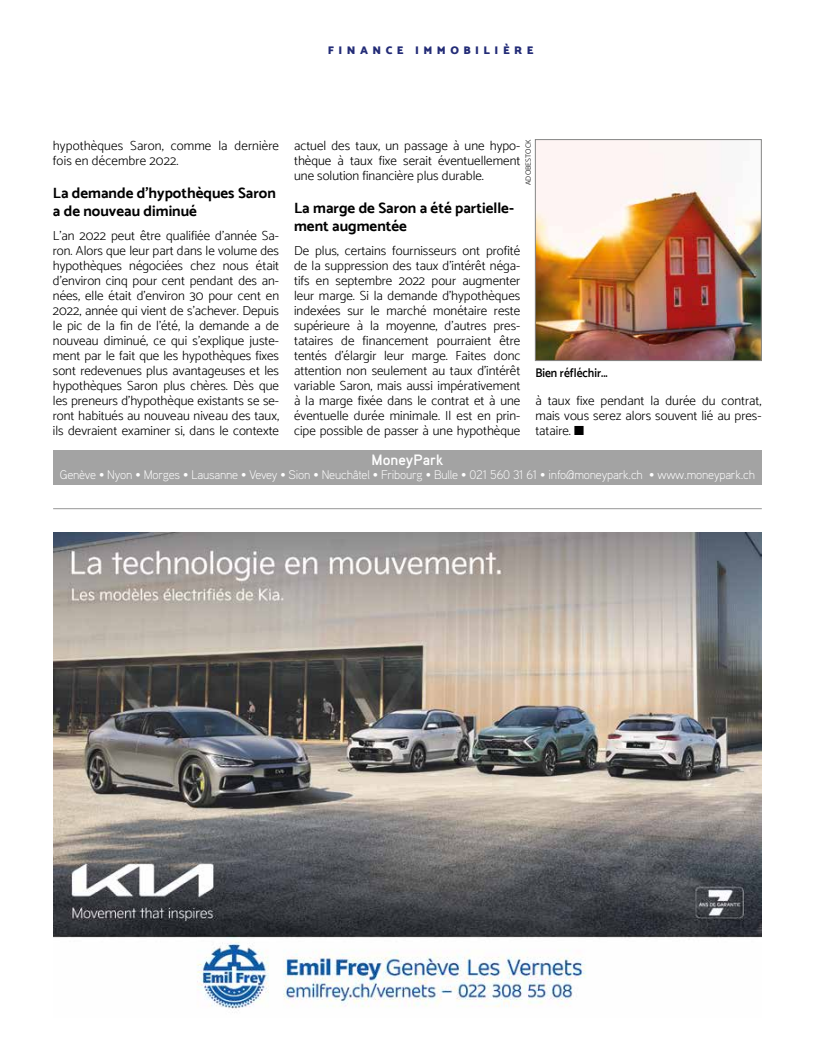
<style>
.page{position:relative;width:815px;height:1063px;background:#fff}
.page>*{position:absolute;margin:0;border:0;box-sizing:border-box;transform-origin:0 0}
.t1{font:700 15px/18px "Catamaran";color:#000}
.t2{font:700 15px "Aaux Pro";color:#fff}
.t3{font:300 13.12px/15px "Catamaran";color:#000;text-align:justify}
.t4{font:300 12.5px "Aaux Pro";letter-spacing:-.015em;color:#fff}
.t5{font:600 12.5px "Catamaran";color:#000;scale:.92 1}
.t6{font:900 11.25px "Catamaran";letter-spacing:.4em;color:#232c77}
.t7{font:300 7.5px "Catamaran";letter-spacing:.01em;color:#000}
</style>
<div class="page">
<img style="left:537px;top:141px;width:223px;height:218px">
<div style="left:535px;top:139px;width:227px;height:222px;border:1px solid #858584"></div>
<div style="left:53px;top:450px;width:709px;height:35px;background:#a3a3a3"></div>
<hr style="left:53px;top:508px;width:709px;height:1px;background:#979696">
<img style="left:53px;top:533px;width:709px;height:478px">
<p class="t6" style="left:328px;top:43px;width:207px">FINANCE IMMOBILIÈRE</p>
<p class="t3" style="left:53px;top:138px;width:228px">hypothèques Saron, comme la dernière fois en décembre 2022.</p>
<p class="t1" style="left:53px;top:184px;width:225px">La demande d’hypothèques Saron a de nouveau diminué</p>
<p class="t3" style="left:53px;top:228px;width:228px">L’an 2022 peut être qualifiée d’année Sa&shy;ron. Alors que leur part dans le volume des hypothèques négociées chez nous était d’environ cinq pour cent pendant des an&shy;nées, elle était d’environ 30 pour cent en 2022, année qui vient de s’achever. Depuis le pic de la fin de l’été, la demande a de nouveau diminué, ce qui s’explique juste&shy;ment par le fait que les hypothèques fixes sont redevenues plus avantageuses et les hypothèques Saron plus chères. Dès que les preneurs d’hypothèque existants se se&shy;ront habitués au nouveau niveau des taux, ils devraient examiner si, dans le contexte</p>
<p class="t7" style="left:524px;top:185px;width:47px;rotate:-90deg">ADOBESTOCK</p>
<p class="t3" style="left:294px;top:138px;width:228px">actuel des taux, un passage à une hypo&shy;thèque à taux fixe serait éventuellement une solution financière plus durable.</p>
<p class="t1" style="left:294px;top:199px;width:221px">La marge de Saron a été partielle&shy;ment augmentée</p>
<p class="t3" style="left:294px;top:243px;width:228px">De plus, certains fournisseurs ont profité de la suppression des taux d’intérêt néga&shy;tifs en septembre 2022 pour augmenter leur marge. Si la demande d’hypothèques indexées sur le marché monétaire reste supérieure à la moyenne, d’autres pres&shy;tataires de financement pourraient être tentés d’élargir leur marge. Faites donc attention non seulement au taux d’intérêt variable Saron, mais aussi impérativement à la marge fixée dans le contrat et à une éventuelle durée minimale. Il est en prin&shy;cipe possible de passer à une hypothèque</p>
<p class="t5" style="left:535px;top:365px;width:80px">Bien réfléchir...</p>
<p class="t3" style="left:535px;top:393px;width:228px">à taux fixe pendant la durée du contrat, mais vous serez alors souvent lié au pres&shy;tataire. ■</p>
<p class="t2" style="left:372px;top:450px;width:73px">MoneyPark</p>
<p class="t4" style="left:60px;top:466px;width:697px">Genève • Nyon • Morges • Lausanne • Vevey • Sion • Neuchâtel • Fribourg • Bulle • 021 560 31 61 • info@moneypark.ch • www.moneypark.ch</p>
</div>
